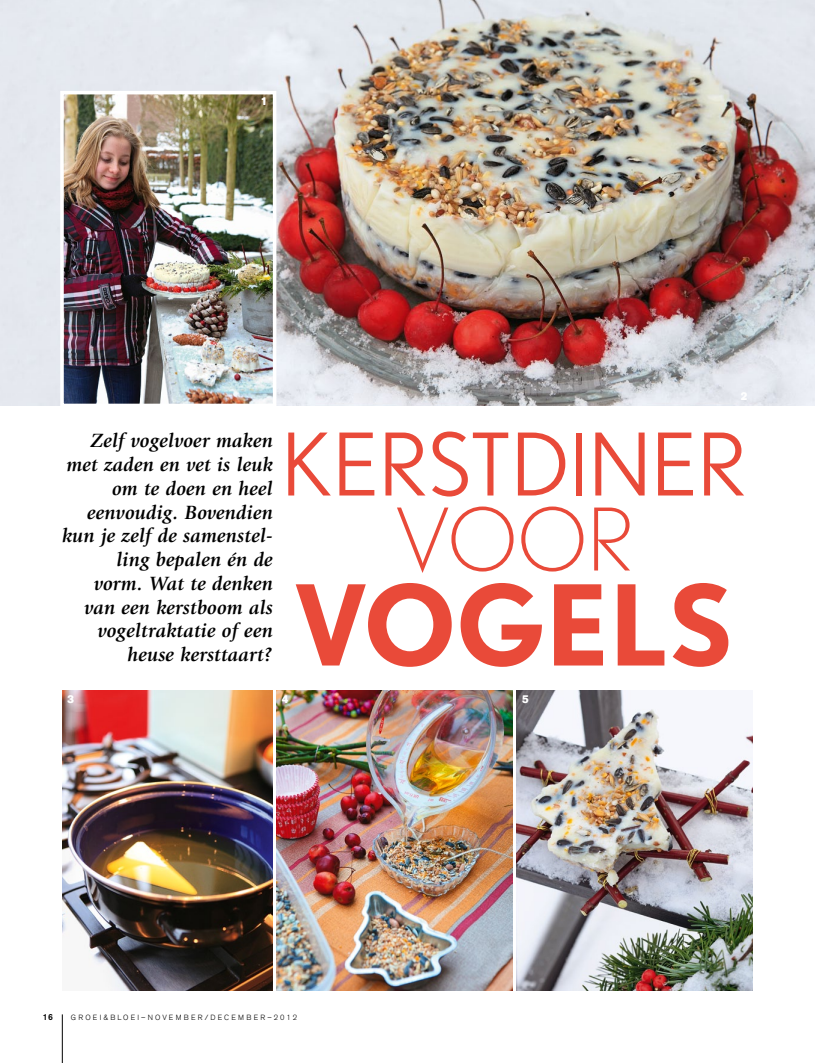
<style>
.page{position:relative;width:815px;height:1063px;background:#fff}
.page>*{position:absolute;margin:0;border:0;box-sizing:border-box;transform-origin:0 0}
.t1{font:700 111.25px "Nobel";color:#e94a39}
.t2{font:86.25px "Nobel";color:#e94a39}
.t3{font:300 86.25px "Nobel";color:#e94a39}
.t4{font:italic 700 20px/23.8px "Giovanni Std";letter-spacing:.01em;color:#000;text-align:right}
.t5{font:11.25px "Standard Grot ST Super";color:#fff;scale:.9 1}
.t6{font:500 8.75px "Standard Grot ST";color:#000}
.t7{font:300 7.5px "Standard Grot ST";letter-spacing:.29em;color:#000}
</style>
<div class="page">
<hr style="left:62px;top:1014px;width:1px;height:49px;background:#000">
<img style="left:0;top:0;width:815px;height:405px">
<img style="left:62px;top:690px;width:211px;height:300px">
<img style="left:276px;top:690px;width:237px;height:300px">
<img style="left:516px;top:690px;width:237px;height:300px">
<img style="left:65px;top:96px;width:206px;height:306px">
<div style="left:60px;top:91px;width:216px;height:316px;border:4px solid #fff"></div>
<p class="t5" style="left:261px;top:95px;width:9px">1</p>
<p class="t5" style="left:741px;top:390px;width:9px">2</p>
<p class="t4" style="left:62px;top:429px;width:212px">Zelf vogelvoer maken met zaden en vet is leuk om te doen en heel eenvoudig. Bovendien kun je zelf de samenstel&shy;ling bepalen én de<br>vorm. Wat te denken van een kerstboom als vogeltraktatie of een heuse kersttaart?</p>
<p class="t5" style="left:68px;top:693px;width:9px">3</p>
<h2 class="t2" style="left:282px;top:413px;width:467px">KERSTDINER</h2>
<h2 class="t3" style="left:394px;top:488px;width:241px">VOOR</h2>
<h1 class="t1" style="left:294px;top:559px;width:442px">VOGELS</h1>
<p class="t5" style="left:282px;top:693px;width:9px">4</p>
<p class="t5" style="left:522px;top:693px;width:9px">5</p>
<p class="t6" style="left:43px;top:1012px;width:12px">16</p>
<p class="t7" style="left:71px;top:1013px;width:121px">GROEI&amp;BLOEI–NOVE MBER</p>
<p class="t7" style="left:205px;top:1013px;width:49px">/DECE MBER</p>
<p class="t7" style="left:267px;top:1013px;width:31px">–2012</p>
</div>
